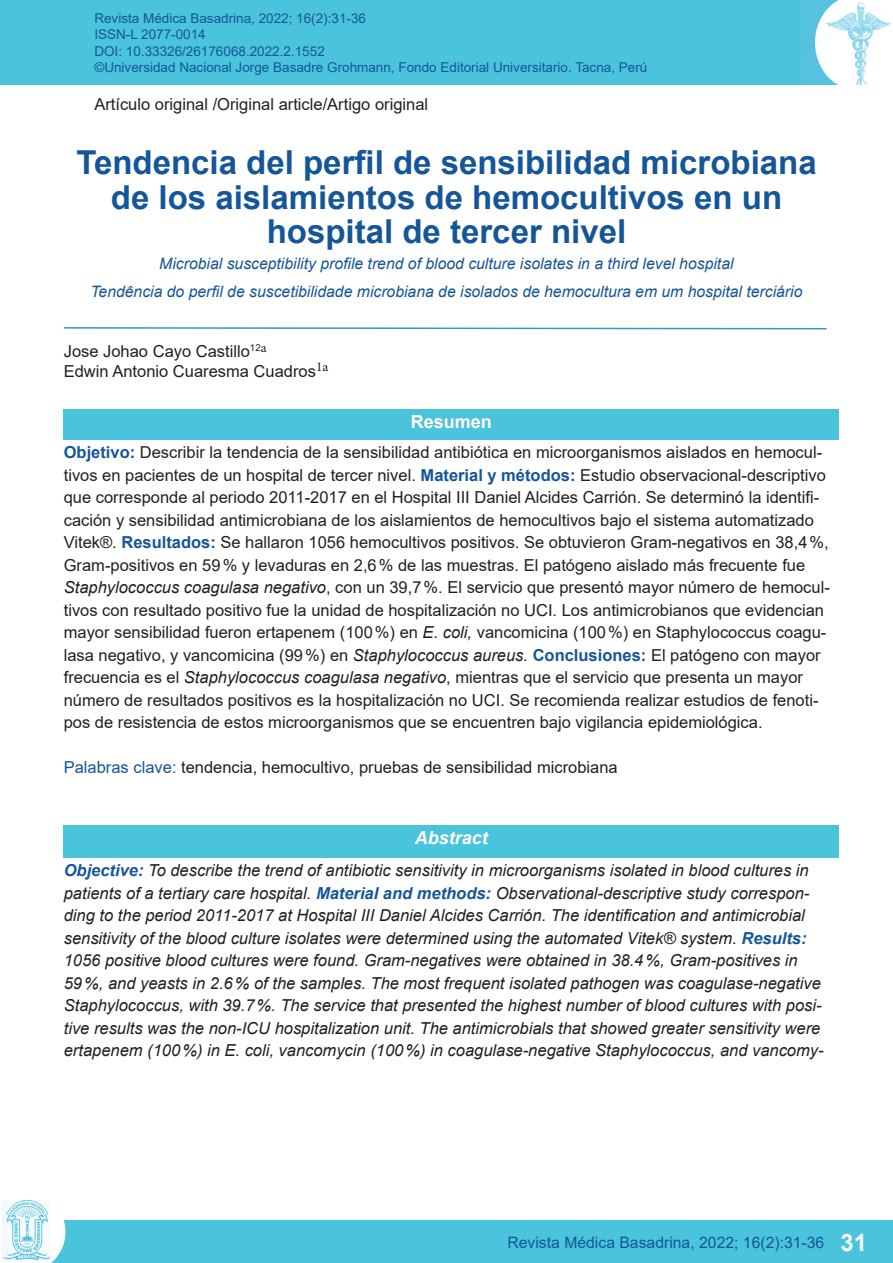
<style>
.page{position:relative;width:893px;height:1263px;background:#fff}
.page>*{position:absolute;margin:0;border:0;box-sizing:border-box;transform-origin:0 0}
.t1{font:700 33px/34.5px "Arial";color:#145699;text-align:center}
.t2{font:700 24px "Arial";color:#f7f7f8}
.t3{font:italic 700 18px "Arial";color:#fffefa}
.t4{font:700 18px "Arial";color:#fffefa}
.t5{font:16.5px/22.5px "Arial";color:#231f20}
.t6{font:italic 16.5px/22.5px "Arial";color:#231f20}
.t7{font:italic 15.75px "Arial";color:#165698}
.t8{font:15.75px "Arial";color:#165698}
.t9{font:13.5px "Arial";color:#165698}
.t10{font:13.5px "Minion Pro";color:#231f20}
.s1{font-weight:700;color:#145699}
.s2{font-style:italic}
.s3{color:#145699}
</style>
<div class="page">
<div style="left:1px;top:0;width:892px;height:85px;background:#49c4dc"></div>
<img style="left:801px;top:0;width:92px;height:85px">
<svg style="left:63px;top:327px;width:764px;height:3px"></svg>
<div style="left:64px;top:409px;width:775px;height:31px;background:#49c4dc"></div>
<div style="left:64px;top:825px;width:775px;height:33px;background:#49c4dc"></div>
<div style="left:0;top:1221px;width:893px;height:42px;background:#49c4dc"></div>
<svg style="left:0;top:1200px;width:65px;height:63px"></svg>
<img style="left:3px;top:1200px;width:48px;height:60px">
<p class="t9" style="left:94px;top:9px;width:273px">Revista Médica Basadrina, 2022; 16(2):31-36</p>
<p class="t9" style="left:94px;top:25px;width:113px">ISSN-L 2077-0014</p>
<p class="t9" style="left:94px;top:42px;width:232px">DOI: 10.33326/26176068.2022.2.1552</p>
<p class="t9" style="left:94px;top:58px;width:554px">©Universidad Nacional Jorge Basadre Grohmann, Fondo Editorial Universitario. Tacna, Perú</p>
<p class="t5" style="left:94px;top:93px;width:335px">Artículo original /Original article/Artigo original</p>
<p class="t1" style="left:76px;top:146px;width:742px">Tendencia del perfil de sensibilidad microbiana de los aislamientos de hemocultivos en un</p>
<p class="t1" style="left:267px;top:215px;width:361px">hospital de tercer nivel</p>
<p class="t7" style="left:159px;top:253px;width:576px">Microbial susceptibility profile trend of blood culture isolates in a third level hospital</p>
<p class="t7" style="left:90px;top:281px;width:713px">Tendência do perfil de suscetibilidade microbiana de isolados de hemocultura em um hospital terciário</p>
<p class="t5" style="left:64px;top:340px;width:198px">Jose Johao Cayo Castillo<sup>12</sup></p>
<p class="t5" style="left:64px;top:359px;width:254px">Edwin Antonio Cuaresma Cuadros</p>
<p class="t10" style="left:316px;top:358px;width:14px">1a</p>
<p class="t10" style="left:261px;top:338px;width:7px">a</p>
<p class="t4" style="left:411px;top:409px;width:83px">Resumen</p>
<p class="t5" style="left:64px;top:441px;width:768px"><span class="s1">Objetivo:</span> Describir la tendencia de la sensibilidad antibiótica en microorganismos aislados en hemocul&shy;tivos en pacientes de un hospital de tercer nivel. <span class="s1">Material y métodos:</span> Estudio observacional-descriptivo que corresponde al periodo 2011-2017 en el Hospital III Daniel Alcides Carrión. Se determinó la identifi&shy;cación y sensibilidad antimicrobiana de los aislamientos de hemocultivos bajo el sistema automatizado Vitek®. <span class="s1">Resultados:</span> Se hallaron 1056 hemocultivos positivos. Se obtuvieron Gram-negativos en 38,4%, Gram-positivos en 59% y levaduras en 2,6% de las muestras. El patógeno aislado más frecuente fue <span class="s2">Staphylococcus coagulasa negativo</span>, con un 39,7%. El servicio que presentó mayor número de hemocul&shy;tivos con resultado positivo fue la unidad de hospitalización no UCI. Los antimicrobianos que evidencian mayor sensibilidad fueron ertapenem (100%) en <span class="s2">E. coli,</span> vancomicina (100%) en Staphylococcus coagu&shy;lasa negativo, y vancomicina (99%) en <span class="s2">Staphylococcus aureus.</span> <span class="s1">Conclusiones:</span> El patógeno con mayor frecuencia es el <span class="s2">Staphylococcus coagulasa negativo</span>, mientras que el servicio que presenta un mayor número de resultados positivos es la hospitalización no UCI. Se recomienda realizar estudios de fenoti&shy;pos de resistencia de estos microorganismos que se encuentren bajo vigilancia epidemiológica.</p>
<p class="t5" style="left:64px;top:756px;width:555px"><span class="s3">Palabras clave:</span> tendencia, hemocultivo, pruebas de sensibilidad microbiana</p>
<p class="t3" style="left:415px;top:826px;width:75px">Abstract</p>
<p class="t6" style="left:64px;top:859px;width:761px"><span class="s1">Objective:</span> To describe the trend of antibiotic sensitivity in microorganisms isolated in blood cultures in patients of a tertiary care hospital. <span class="s1">Material and methods:</span> Observational-descriptive study correspon&shy;ding to the period 2011-2017 at Hospital III Daniel Alcides Carrión. The identification and antimicrobial sensitivity of the blood culture isolates were determined using the automated Vitek® system. <span class="s1">Results:<br></span>1056 positive blood cultures were found. Gram-negatives were obtained in 38.4%, Gram-positives in 59%, and yeasts in 2.6% of the samples. The most frequent isolated pathogen was coagulase-negative Staphylococcus, with 39.7%. The service that presented the highest number of blood cultures with posi&shy;tive results was the non-ICU hospitalization unit. The antimicrobials that showed greater sensitivity were ertapenem (100%) in E. coli, vancomycin (100%) in coagulase-negative Staphylococcus, and vancomy-</p>
<p class="t8" style="left:507px;top:1231px;width:318px">Revista Médica Basadrina, 2022; 16(2):31-36</p>
<p class="t2" style="left:840px;top:1225px;width:28px">31</p>
</div>
